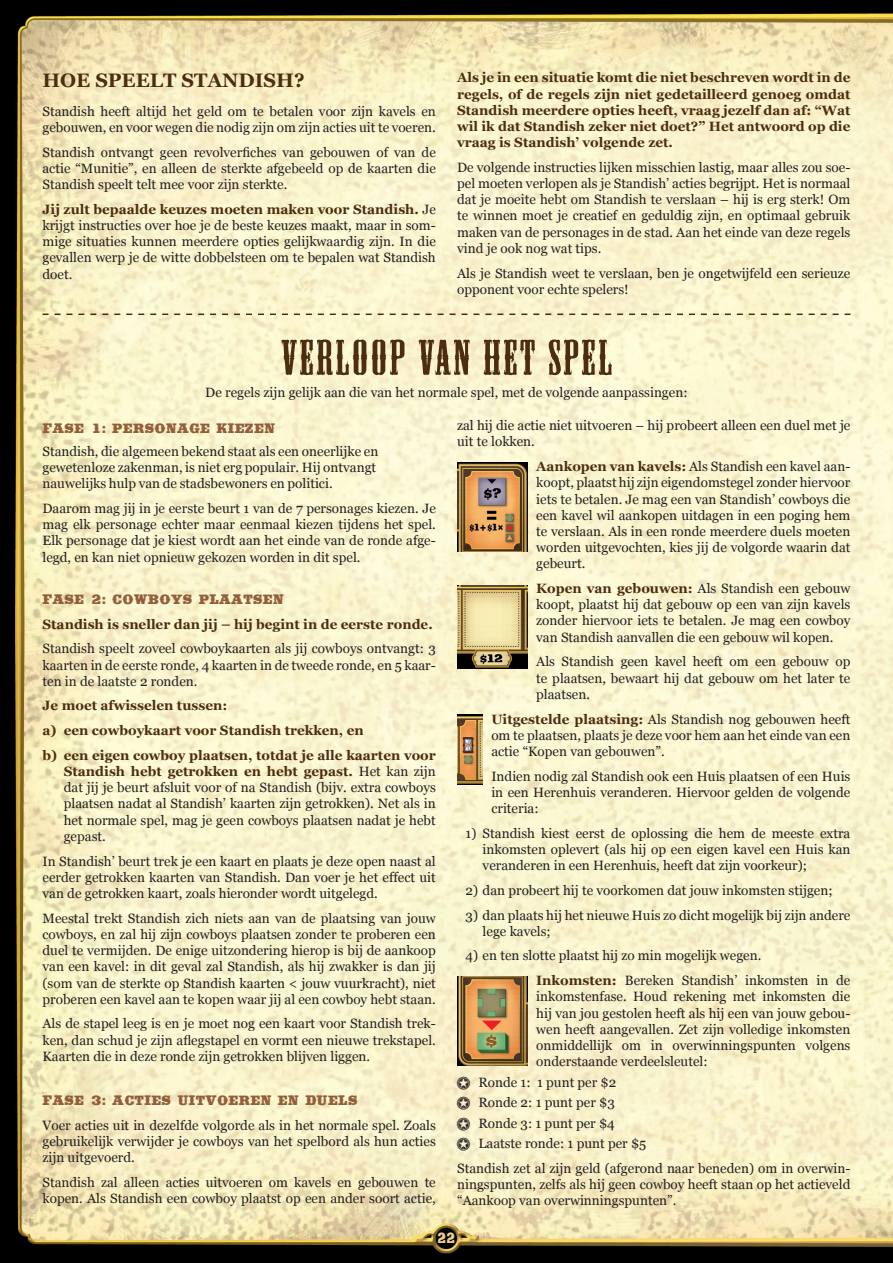
<style>
.page{position:relative;width:893px;height:1263px;background:#fff}
.page>*{position:absolute;margin:0;border:0;box-sizing:border-box;transform-origin:0 0}
.t1{font:46.5px "Mesquite Std";letter-spacing:.05em;color:#4d2d10;scale:1.2 1}
.t2{font:900 19.8px "Saddlebag";color:#e8cd8c;scale:.67 1}
.t3{font:700 19.5px "Georgia";color:#4d2d10}
.t4{font:900 18.15px "Saddlebag";color:#925f3a;scale:.82 1}
.t5{font:13.5px/16.2px "Georgia";color:#231f20;text-align:justify}
.t6{font:700 13.5px/16.2px "Georgia";color:#4d2d10;text-align:justify}
.s1{font-weight:700;color:#4d2d10}
.s2{font-family:"Seeing Stars"}
</style>
<div class="page">
<img style="left:0;top:0;width:893px;height:1263px">
<svg style="left:43px;top:314px;width:807px;height:1px"></svg>
<img style="left:457px;top:463px;width:71px;height:88px">
<img style="left:457px;top:976px;width:71px;height:89px">
<img style="left:457px;top:585px;width:71px;height:84px">
<img style="left:457px;top:714px;width:26px;height:71px">
<h3 class="t3" style="left:43px;top:65px;width:264px">HOE SPEELT STANDISH?</h3>
<p class="t5" style="left:43px;top:103px;width:395px">Standish heeft altijd het geld om te betalen voor zijn kavels en gebouwen, en voor wegen die nodig zijn om zijn acties uit te voeren.</p>
<p class="t5" style="left:43px;top:143px;width:395px">Standish ontvangt geen revolverfiches van gebouwen of van de actie “Munitie”, en alleen de sterkte afgebeeld op de kaarten die Standish speelt telt mee voor zijn sterkte.</p>
<p class="t5" style="left:43px;top:201px;width:395px"><span class="s1">Jij zult bepaalde keuzes moeten maken voor Standish.</span> Je krijgt instructies over hoe je de beste keuzes maakt, maar in som&shy;mige situaties kunnen meerdere opties gelijkwaardig zijn. In die gevallen werp je de witte dobbelsteen om te bepalen wat Standish doet.</p>
<p class="t6" style="left:457px;top:69px;width:395px">Als je in een situatie komt die niet beschreven wordt in de regels, of de regels zijn niet gedetailleerd genoeg omdat Standish meerdere opties heeft, vraag jezelf dan af: “Wat wil ik dat Standish zeker niet doet?” Het antwoord op die vraag is Standish’ volgende zet.</p>
<p class="t5" style="left:457px;top:159px;width:395px">De volgende instructies lijken misschien lastig, maar alles zou soe&shy;pel moeten verlopen als je Standish’ acties begrijpt. Het is normaal dat je moeite hebt om Standish te verslaan – hij is erg sterk! Om te winnen moet je creatief en geduldig zijn, en optimaal gebruik maken van de personages in de stad. Aan het einde van deze regels vind je ook nog wat tips.</p>
<p class="t5" style="left:457px;top:264px;width:395px">Als je Standish weet te verslaan, ben je ongetwijfeld een serieuze opponent voor echte spelers!</p>
<h1 class="t1" style="left:281px;top:332px;width:277px">VERLOOP VAN HET SPEL</h1>
<p class="t5" style="left:205px;top:384px;width:484px">De regels zijn gelijk aan die van het normale spel, met de volgende aanpassingen:</p>
<h3 class="t4" style="left:43px;top:419px;width:286px">FASE 1: PERSONAGE KIEZEN</h3>
<p class="t5" style="left:43px;top:442px;width:337px;text-align:left">Standish, die algemeen bekend staat als een oneerlijke en gewetenloze zakenman, is niet erg populair. Hij ontvangt nauwelijks hulp van de stadsbewoners en politici.</p>
<p class="t5" style="left:43px;top:500px;width:395px">Daarom mag jij in je eerste beurt 1 van de 7 personages kiezen. Je mag elk personage echter maar eenmaal kiezen tijdens het spel.<br>Elk personage dat je kiest wordt aan het einde van de ronde afge&shy;legd, en kan niet opnieuw gekozen worden in dit spel.</p>
<h3 class="t4" style="left:43px;top:589px;width:296px">FASE 2: COWBOYS PLAATSEN</h3>
<p class="t6" style="left:43px;top:615px;width:392px">Standish is sneller dan jij – hij begint in de eerste ronde.</p>
<p class="t5" style="left:43px;top:640px;width:395px">Standish speelt zoveel cowboykaarten als jij cowboys ontvangt: 3 kaarten in de eerste ronde, 4 kaarten in de tweede ronde, en 5 kaar&shy;ten in de laatste 2 ronden.</p>
<p class="t6" style="left:43px;top:693px;width:395px;line-height:24.8px;text-align:left">Je moet afwisselen tussen:<br>a) een cowboykaart voor Standish trekken, en<br>b) een eigen cowboy plaatsen, totdat je alle kaarten voor</p>
<p class="t5" style="left:64px;top:763px;width:374px"><span class="s1">Standish hebt getrokken en hebt gepast.</span> Het kan zijn dat jij je beurt afsluit voor of na Standish (bijv. extra cowboys plaatsen nadat al Standish’ kaarten zijn getrokken). Net als in het normale spel, mag je geen cowboys plaatsen nadat je hebt gepast.</p>
<p class="t5" style="left:43px;top:852px;width:395px">In Standish’ beurt trek je een kaart en plaats je deze open naast al eerder getrokken kaarten van Standish. Dan voer je het effect uit van de getrokken kaart, zoals hieronder wordt uitgelegd.</p>
<p class="t5" style="left:43px;top:909px;width:395px">Meestal trekt Standish zich niets aan van de plaatsing van jouw cowboys, en zal hij zijn cowboys plaatsen zonder te proberen een duel te vermijden. De enige uitzondering hierop is bij de aankoop van een kavel: in dit geval zal Standish, als hij zwakker is dan jij (som van de sterkte op Standish kaarten &lt; jouw vuurkracht), niet proberen een kavel aan te kopen waar jij al een cowboy hebt staan.</p>
<p class="t5" style="left:43px;top:1015px;width:395px">Als de stapel leeg is en je moet nog een kaart voor Standish trek&shy;ken, dan schud je zijn aflegstapel en vormt een nieuwe trekstapel.<br>Kaarten die in deze ronde zijn getrokken blijven liggen.</p>
<h3 class="t4" style="left:43px;top:1091px;width:386px">FASE 3: ACTIES UITVOEREN EN DUELS</h3>
<p class="t5" style="left:43px;top:1117px;width:395px">Voer acties uit in dezelfde volgorde als in het normale spel. Zoals gebruikelijk verwijder je cowboys van het spelbord als hun acties zijn uitgevoerd.</p>
<p class="t5" style="left:43px;top:1174px;width:395px">Standish zal alleen acties uitvoeren om kavels en gebouwen te kopen. Als Standish een cowboy plaatst op een ander soort actie,</p>
<p class="t5" style="left:457px;top:417px;width:395px">zal hij die actie niet uitvoeren – hij probeert alleen een duel met je uit te lokken.</p>
<p class="t5" style="left:536px;top:458px;width:316px"><span class="s1">Aankopen van kavels:</span> Als Standish een kavel aan&shy;koopt, plaatst hij zijn eigendomstegel zonder hiervoor iets te betalen. Je mag een van Standish’ cowboys die een kavel wil aankopen uitdagen in een poging hem te verslaan. Als in een ronde meerdere duels moeten worden uitgevochten, kies jij de volgorde waarin dat gebeurt.</p>
<p class="t5" style="left:536px;top:580px;width:316px"><span class="s1">Kopen van gebouwen:</span> Als Standish een gebouw koopt, plaatst hij dat gebouw op een van zijn kavels zonder hiervoor iets te betalen. Je mag een cowboy van Standish aanvallen die een gebouw wil kopen.</p>
<p class="t5" style="left:536px;top:653px;width:316px">Als Standish geen kavel heeft om een gebouw op te plaatsen, bewaart hij dat gebouw om het later te plaatsen.</p>
<p class="t5" style="left:491px;top:710px;width:361px"><span class="s1">Uitgestelde plaatsing:</span> Als Standish nog gebouwen heeft om te plaatsen, plaats je deze voor hem aan het einde van een actie “Kopen van gebouwen”.</p>
<p class="t5" style="left:491px;top:767px;width:361px">Indien nodig zal Standish ook een Huis plaatsen of een Huis in een Herenhuis veranderen. Hiervoor gelden de volgende criteria:</p>
<p class="t5" style="left:483px;top:824px;width:369px;text-indent:-17px">1) Standish kiest eerst de oplossing die hem de meeste extra inkomsten oplevert (als hij op een eigen kavel een Huis kan veranderen in een Herenhuis, heeft dat zijn voorkeur);</p>
<p class="t5" style="left:466px;top:881px;width:368px">2) dan probeert hij te voorkomen dat jouw inkomsten stijgen;</p>
<p class="t5" style="left:483px;top:906px;width:369px;text-indent:-17px">3) dan plaats hij het nieuwe Huis zo dicht mogelijk bij zijn andere lege kavels;</p>
<p class="t5" style="left:536px;top:943px;width:316px;line-height:24.8px;text-indent:-71px">4) en ten slotte plaatst hij zo min mogelijk wegen.<br><span class="s1">Inkomsten:</span> Bereken Standish’ inkomsten in de</p>
<p class="t5" style="left:536px;top:988px;width:316px">inkomstenfase. Houd rekening met inkomsten die hij van jou gestolen heeft als hij een van jouw gebou&shy;wen heeft aangevallen. Zet zijn volledige inkomsten onmiddellijk om in overwinningspunten volgens onderstaande verdeelsleutel:</p>
<p class="t5" style="left:457px;top:1071px;width:191px;line-height:20.4px;text-align:left"><span class="s2">L</span> Ronde 1: 1 punt per $2<br><span class="s2">L</span> Ronde 2: 1 punt per $3<br><span class="s2">L</span> Ronde 3: 1 punt per $4<br><span class="s2">L</span> Laatste ronde: 1 punt per $5</p>
<p class="t5" style="left:457px;top:1159px;width:395px">Standish zet al zijn geld (afgerond naar beneden) om in overwin&shy;ningspunten, zelfs als hij geen cowboy heeft staan op het actieveld “Aankoop van overwinningspunten”.</p>
<h2 class="t2" style="left:437px;top:1227px;width:30px">22</h2>
</div>
